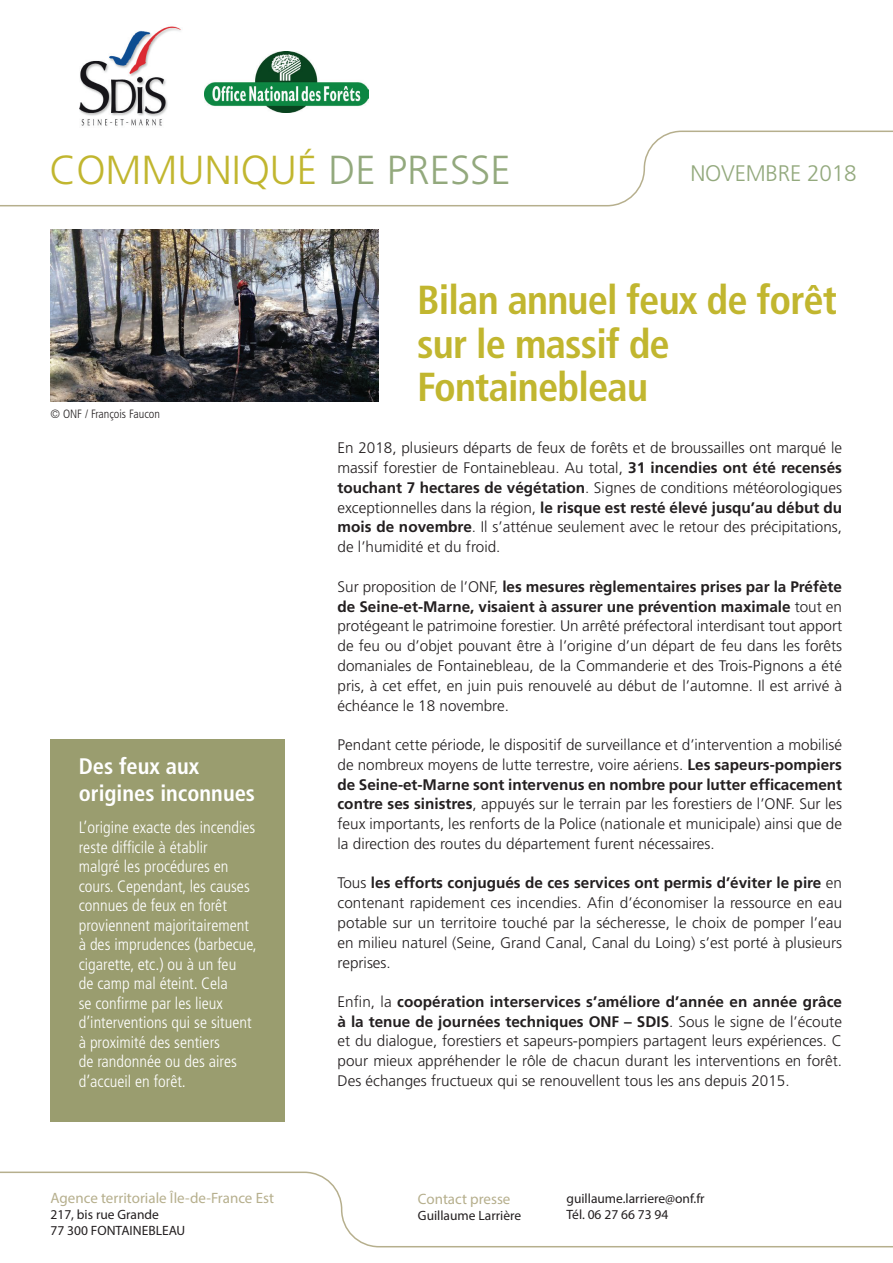
<style>
.page{position:relative;width:893px;height:1263px;background:#fff}
.page>*{position:absolute;margin:0;border:0;box-sizing:border-box;transform-origin:0 0}
.t1{font:700 condensed 40.5px/43.5px "Frutiger LT Std";letter-spacing:-.02em;color:#c1b62f}
.t2{font:300 40.5px "Frutiger LT Std";color:#93a97d}
.t3{font:300 40.5px "Frutiger LT Std";color:#c1b62f}
.t4{font:700 condensed 22.5px/26.7px "Frutiger LT Std";color:#fff}
.t5{font:300 22.5px "Frutiger LT Std";letter-spacing:-.01em;color:#93a97d}
.t6{font:300 condensed 16.5px/19.5px "Frutiger LT Std";color:#fff}
.t7{font:300 15.3px/19.8px "Frutiger LT Std";color:#231f20;text-align:justify}
.t8{font:15px "Myriad Pro";color:#b6af8d}
.t9{font:13.5px/16.2px "Myriad Pro";color:#231f20}
.t10{font:300 condensed 12px "Frutiger LT Std";color:#231f20}
.s1{color:#c1b62f}
.s2{font-weight:700}
</style>
<div class="page">
<img style="left:51px;top:229px;width:327px;height:172px">
<img style="left:80px;top:26px;width:101px;height:100px">
<div style="left:51px;top:739px;width:234px;height:382px;background:#9a9d6f"></div>
<svg style="left:0;top:130px;width:893px;height:77px"></svg>
<img style="left:205px;top:51px;width:164px;height:62px">
<svg style="left:0;top:1171px;width:893px;height:77px"></svg>
<h1 class="t3" style="left:49px;top:147px;width:60px">Comm</h1>
<h1 class="t2" style="left:178px;top:147px;width:329px"><span class="s1">uniqué</span> de presse</h1>
<h2 class="t5" style="left:690px;top:160px;width:168px">NOVEMBRE 2018</h2>
<p class="t10" style="left:51px;top:407px;width:111px">© ONF / François Faucon</p>
<h2 class="t4" style="left:79px;top:753px;width:178px">Des feux aux origines inconnues</h2>
<p class="t6" style="left:79px;top:818px;width:180px">L’origine exacte des incendies reste difficile à établir<br>malgré les procédures en cours. Cependant, les causes connues de feux en forêt proviennent majoritairement à des imprudences (barbecue, cigarette, etc.) ou à un feu<br>de camp mal éteint. Cela<br>se confirme par les lieux d’interventions qui se situent à proximité des sentiers<br>de randonnée ou des aires d’accueil en forêt.</p>
<p class="t8" style="left:51px;top:1189px;width:225px">Agence territoriale Île-de-France Est</p>
<p class="t9" style="left:51px;top:1206px;width:136px">217, bis rue Grande<br>77 300 FONTAINEBLEAU</p>
<h1 class="t1" style="left:417px;top:279px;width:421px">Bilan annuel feux de forêt sur le massif de<br>Fontainebleau</h1>
<p class="t7" style="left:338px;top:438px;width:506px">En 2018, plusieurs départs de feux de forêts et de broussailles ont marqué le massif forestier de Fontainebleau. Au total, <span class="s2">31 incendies ont été recensés touchant 7 hectares de végétation</span>. Signes de conditions météorologiques exceptionnelles dans la région, <span class="s2">le risque est resté élevé jusqu’au début du mois de novembre</span>. Il s’atténue seulement avec le retour des précipitations, de l’humidité et du froid.</p>
<p class="t7" style="left:338px;top:577px;width:506px">Sur proposition de l’ONF, <span class="s2">les mesures règlementaires prises par la Préfète de Seine-et-Marne, visaient à assurer une prévention maximale</span> tout en protégeant le patrimoine forestier. U n arrêté préfectoral interdisant tout apport de feu ou d’objet pouvant être à l’origine d’un départ de feu dans les forêts domaniales de Fontainebleau, de la Commanderie et des Trois-Pignons a été pris, à cet effet, en juin puis renouvelé au début de l’automne. Il est arrivé à échéance le 18 novembre.</p>
<p class="t7" style="left:338px;top:735px;width:506px">Pendant cette période, le dispositif de surveillance et d’intervention a mobilisé de nombreux moyens de lutte terrestre, voire aériens. <span class="s2">Les sapeurs-pompiers de Seine-et-Marne sont intervenus en nombre pour lutter efficacement contre ses sinistres</span>, appuyés sur le terrain par les forestiers de l’ONF. Sur les feux importants, les renforts de la Police (nationale et municipale) ainsi que de la direction des routes du département furent nécessaires.</p>
<p class="t7" style="left:338px;top:873px;width:506px">Tous <span class="s2">les efforts conjugués de ces services ont permis d’éviter le pire</span> en contenant rapidement ces incendies. Afin d’économiser la ressource en eau potable sur un territoire touché par la sécheresse, le choix de pomper l’eau en milieu naturel (Seine, Grand Canal, Canal du Loing) s’est porté à plusieurs reprises.</p>
<p class="t7" style="left:338px;top:992px;width:506px">Enfin, la <span class="s2">coopération interservices s’améliore d’année en année grâce à la tenue de journées techniques ONF – SDIS</span>. Sous le signe de l’écoute et du dialogue, forestiers et sapeurs-pompiers partagent leurs expériences. C pour mieux appréhender le rôle de chacun durant les interventions en forêt.<br>Des échanges fructueux qui se renouvellent tous les ans depuis 2015.</p>
<p class="t8" style="left:418px;top:1190px;width:94px">Contact presse</p>
<p class="t9" style="left:418px;top:1207px;width:105px">Guillaume Larrière</p>
<p class="t9" style="left:566px;top:1190px;width:140px">guillaume.larriere@onf.fr<br>Tél. 06 27 66 73 94</p>
</div>
